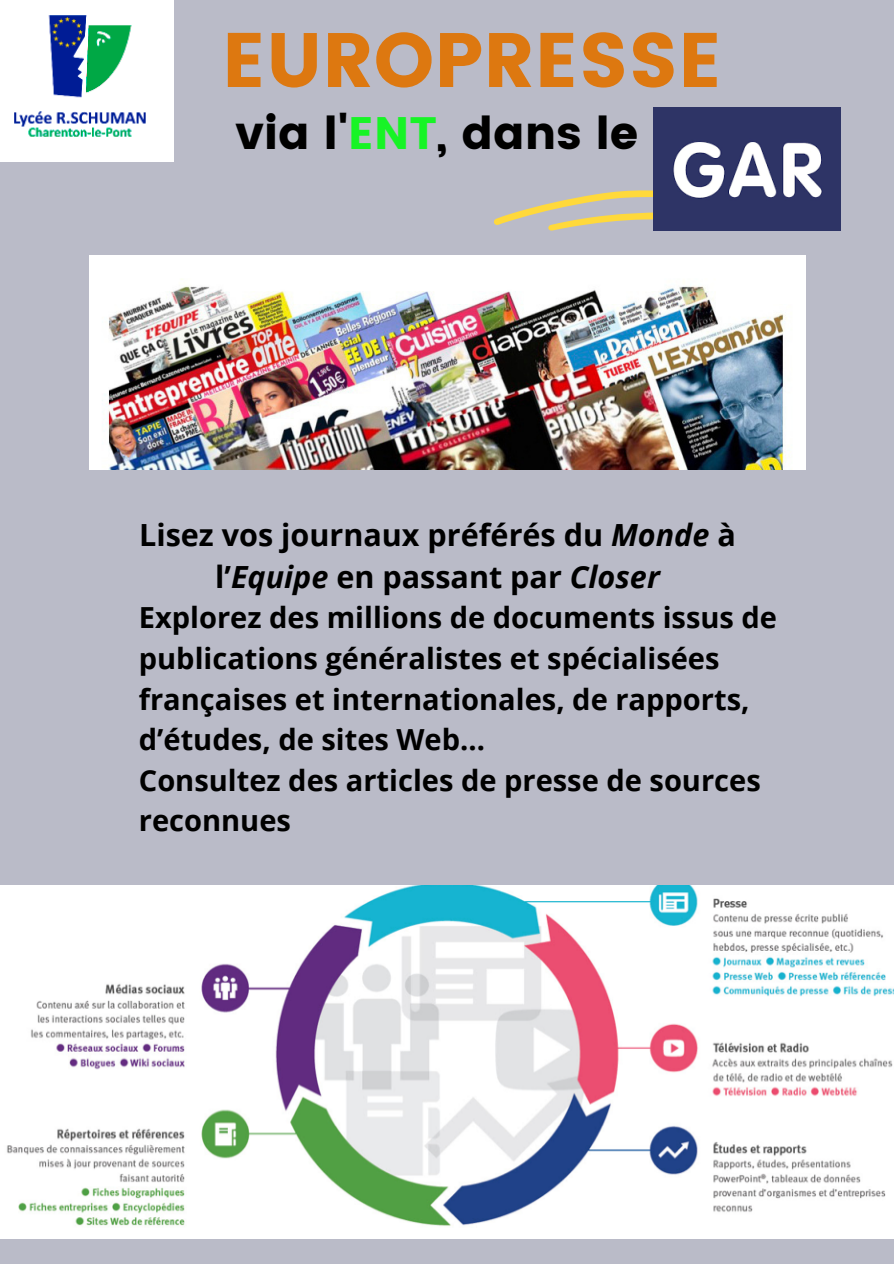
<style>
.page{position:relative;width:894px;height:1264px;background:#fff}
.page>*{position:absolute;margin:0;border:0;box-sizing:border-box;transform-origin:0 0}
.t1{font:76.8px "Poppins";color:#dd7810}
.t2{font:45.3px "Poppins";color:#000}
.t3{font:700 30.6px/41.7px "Open Sans";color:#000;text-align:center}
.t4{font:700 29.1px/40.5px "Open Sans";color:#000}
.s1{color:#17f426}
.s2{font-style:italic}
</style>
<div class="page">
<div style="left:0;top:0;width:893px;height:1263px;background:#babbc8"></div>
<svg style="left:494px;top:190px;width:159px;height:40px"></svg>
<img style="left:653px;top:108px;width:187px;height:123px">
<img style="left:89px;top:255px;width:715px;height:214px">
<img style="left:0;top:885px;width:893px;height:353px">
<img style="left:0;top:0;width:173px;height:161px">
<p class="t1" style="left:222px;top:16px;width:501px">EUROPRESSE</p>
<p class="t2" style="left:235px;top:107px;width:404px">via l'<span class="s1">ENT</span>, dans le</p>
<p class="t3" style="left:139px;top:513px;width:598px">Lisez vos journaux préférés du <span class="s2">Monde</span> à l’<span class="s2">Equipe</span> en passant par <span class="s2">Closer</span></p>
<p class="t4" style="left:139px;top:597px;width:639px">Explorez des millions de documents issus de publications généralistes et spécialisées françaises et internationales, de rapports, d’études, de sites Web...</p>
<p class="t4" style="left:139px;top:759px;width:623px">Consultez des articles de presse de sources reconnues</p>
</div>
